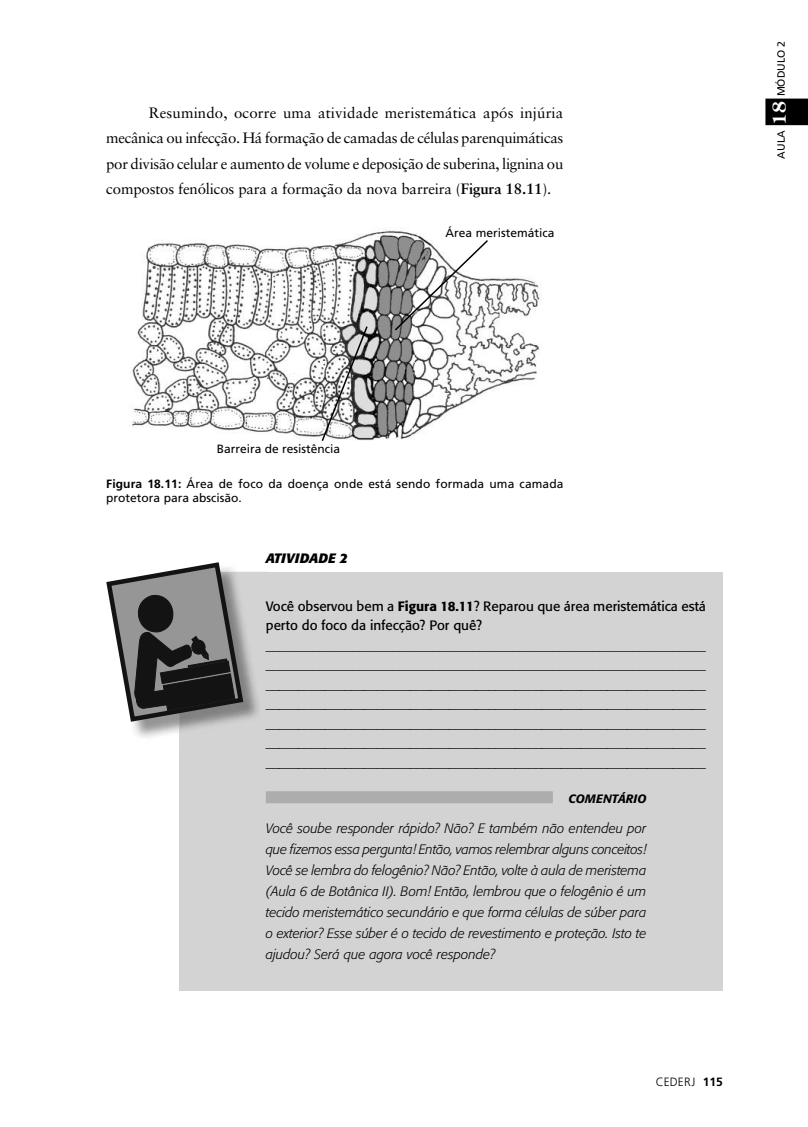
<style>
.page{position:relative;width:808px;height:1127px;background:#fff}
.page>*{position:absolute;margin:0;border:0;box-sizing:border-box;transform-origin:0 0}
.t1{font:700 18px "Century Old Style";color:#fff}
.t2{font:15px/25.5px "Sabon";letter-spacing:-.01em;color:#000;text-align:justify}
.t3{font:13.5px/19.5px "Formata";color:#000}
.t4{font:italic 300 13.5px/21px "Formata";color:#000;text-align:justify}
.t5{font:italic 700 13.5px "Formata";color:#000}
.t6{font:12px/14.4px "Frutiger";color:#000}
.t7{font:italic 500 12px "Formata";color:#000}
.t8{font:300 12px "Frutiger";color:#000}
.t9{font:10.5px "Frutiger";color:#000}
.s1{font-weight:700}
.s2{font-weight:500}
</style>
<div class="page">
<svg style="left:765px;top:99px;width:43px;height:26px"></svg>
<img style="left:132px;top:230px;width:409px;height:210px">
<div style="left:179px;top:572px;width:544px;height:418px;background:#d3d3d3"></div>
<div style="left:266px;top:791px;width:287px;height:12px;background:#adadad"></div>
<img style="left:133px;top:722px;width:46px;height:16px">
<img style="left:179px;top:625px;width:79px;height:106px">
<svg style="left:106px;top:562px;width:137px;height:160px"></svg>
<svg style="left:320px;top:325px;width:49px;height:116px"></svg>
<svg style="left:393px;top:238px;width:97px;height:94px"></svg>
<p class="t2" style="left:106px;top:101px;width:459px;text-indent:43px">Resumindo, ocorre uma atividade meristemática após injúria mecânica ou infecção. Há formação de camadas de células parenquimáticas por divisão celular e aumento de volume e deposição de suberina, lignina ou compostos fenólicos para a formação da nova barreira (<span class="s1">Figura 18.11</span>).</p>
<p class="t6" style="left:446px;top:226px;width:110px">Área meristemática</p>
<p class="t9" style="left:777px;top:96px;width:57px;rotate:-90deg">MÓDULO 2</p>
<h1 class="t1" style="left:772px;top:125px;width:25px;rotate:-90deg">18</h1>
<p class="t9" style="left:777px;top:158px;width:29px;rotate:-90deg">AULA</p>
<p class="t6" style="left:217px;top:442px;width:125px">Barreira de resistência</p>
<p class="t6" style="left:106px;top:477px;width:459px"><span class="s1">Figura 18.11:</span> Área de foco da doença onde está sendo formada uma camada protetora para abscisão.</p>
<p class="t5" style="left:266px;top:552px;width:83px">ATIVIDADE 2</p>
<p class="t3" style="left:266px;top:597px;width:442px">Você observou bem a <span class="s2">Figura 18.11</span>? Reparou que área meristemática está perto do foco da infecção? Por quê? __________________________________________________________________ __________________________________________________________________ ___________________________________________________________________ ___________________________________________________________________ ___________________________________________________________________ ___________________________________________________________________ ___________________________________________________________________</p>
<p class="t7" style="left:568px;top:794px;width:80px">COMENTÁRIO</p>
<p class="t4" style="left:266px;top:818px;width:382px">Você soube responder rápido? Não? E também não entendeu por que fizemos essa pergunta! Então, vamos relembrar alguns conceitos!<br>Você se lembra do felogênio? Não? Então, volte à aula de meristema (Aula 6 de Botânica II). Bom! Então, lembrou que o felogênio é um tecido meristemático secundário e que forma células de súber para o exterior? Esse súber é o tecido de revestimento e proteção. Isto te ajudou? Será que agora você responde?</p>
<p class="t8" style="left:656px;top:1077px;width:69px">CEDERJ <span class="s1">115</span></p>
</div>
